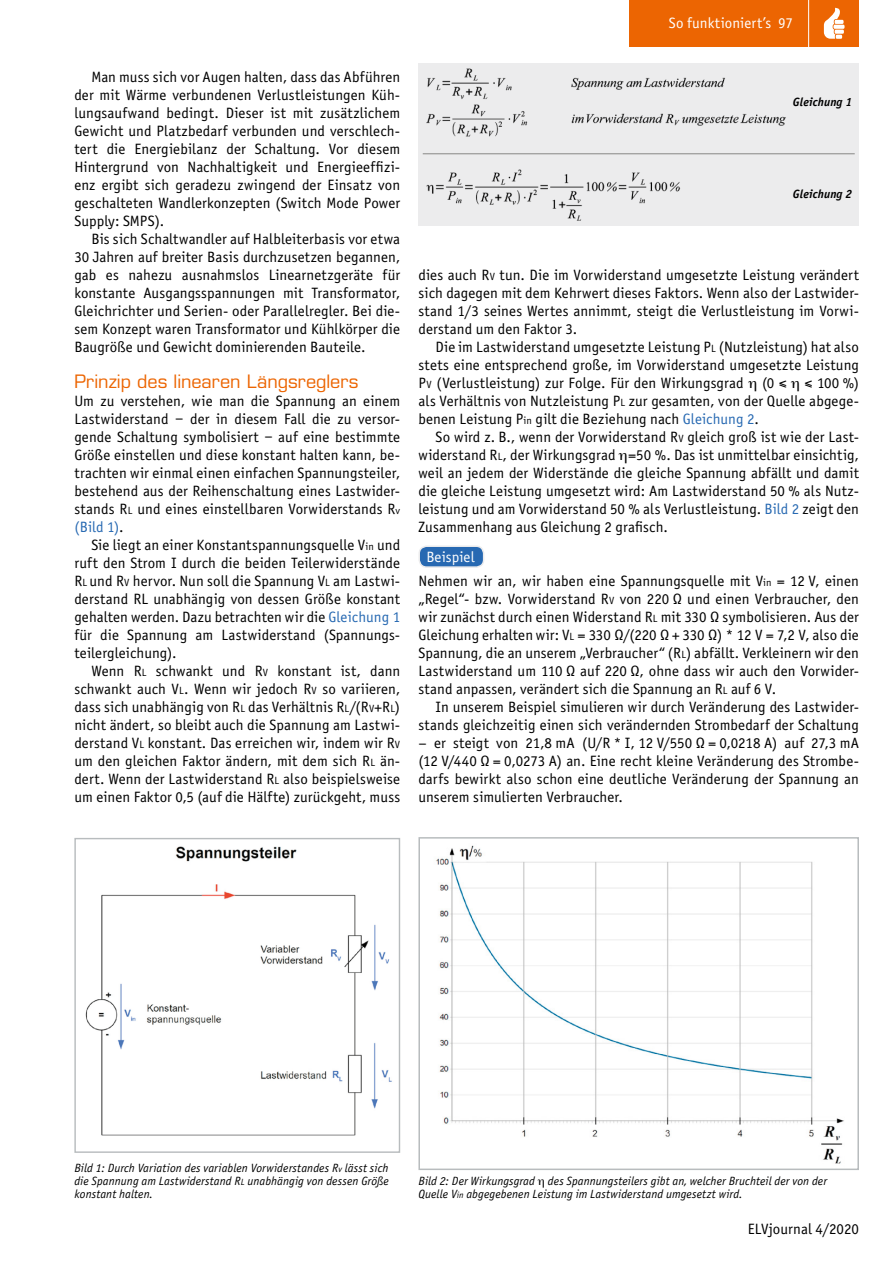
<style>
.page{position:relative;width:893px;height:1263px;background:#fff}
.page>*{position:absolute;margin:0;border:0;box-sizing:border-box;transform-origin:0 0}
.Subhead_5{font:18px "Eurostile LT Std";color:#ec6502}
.Fließtext_Neue_Zeile{font:15px/18px "Officina Sans Book ITC";color:#000;text-align:justify}
.Fließtext_Neuer_Absa{font:15px/18px "Officina Sans Book ITC";letter-spacing:.005em;color:#000;text-align:justify}
.Fließtext_Neuer_Absa-2{font:15px "Officina Sans Book ITC";letter-spacing:.005em;color:#fff}
.Bildunterschrift{font:italic 12px/12.8px "Officina Sans Book ITC";letter-spacing:.01em;color:#000;text-align:justify}
.Bildunterschrift-2{font:italic 12px "Officina Sans Bold ITC";letter-spacing:.005em;color:#000}
.s1{font-size:10.5px}
.s2{color:#2769b2}
.s3{font-size:9px}
</style>
<div class="page">
<div style="left:629px;top:0;width:230px;height:47px;background:#ec6502"></div>
<hr style="left:808px;top:0;width:1px;height:51px;background:#fff">
<svg style="left:824px;top:7px;width:20px;height:32px"></svg>
<div style="left:418px;top:64px;width:441px;height:162px;background:#ececed"></div>
<div style="left:419px;top:546px;width:65px;height:21px;background:#2769b2;border-radius:8px"></div>
<div style="left:418px;top:545px;width:66px;height:23px;border:2px solid #ececed;border-radius:8px"></div>
<img style="left:85px;top:846px;width:307px;height:290px">
<div style="left:74px;top:838px;width:326px;height:315px;border:1px solid #b8bcbe"></div>
<img style="left:436px;top:845px;width:408px;height:319px">
<div style="left:418px;top:837px;width:441px;height:333px;border:2px solid #b8bcbe"></div>
<img style="left:426px;top:169px;width:255px;height:52px">
<img style="left:426px;top:68px;width:360px;height:69px">
<hr style="left:423px;top:153px;width:432px;height:1px;background:#878786">
<p class="Fließtext_Neue_Zeile" style="left:74px;top:67px;width:327px;text-indent:17px">Man muss sich vor Augen halten, dass das Abführen der mit Wärme verbundenen Verlustleistungen Küh&shy;lungsaufwand bedingt. Dieser ist mit zusätzlichem Gewicht und Platzbedarf verbunden und verschlech&shy;tert die Energiebilanz der Schaltung. Vor diesem Hintergrund von Nachhaltigkeit und Energieeffizi&shy;enz ergibt sich geradezu zwingend der Einsatz von geschalteten Wandlerkonzepten (Switch Mode Power Supply: SMPS).</p>
<p class="Fließtext_Neue_Zeile" style="left:74px;top:229px;width:327px;text-indent:17px">Bis sich Schaltwandler auf Halbleiterbasis vor etwa 30 Jahren auf breiter Basis durchzusetzen begannen, gab es nahezu ausnahmslos Linearnetzgeräte für konstante Ausgangsspannungen mit Transformator, Gleichrichter und Serien- oder Parallelregler. Bei die&shy;sem Konzept waren Transformator und Kühlkörper die Baugröße und Gewicht dominierenden Bauteile.</p>
<p class="Subhead_5" style="left:74px;top:370px;width:286px">Prinzip des linearen Längsreglers</p>
<p class="Fließtext_Neuer_Absa" style="left:74px;top:391px;width:327px">Um zu verstehen, wie man die Spannung an einem Lastwiderstand ‒ der in diesem Fall die zu versor&shy;gende Schaltung symbolisiert ‒ auf eine bestimmte Größe einstellen und diese konstant halten kann, be&shy;trachten wir einmal einen einfachen Spannungsteiler, bestehend aus der Reihenschaltung eines Lastwider&shy;stands R<span class="s1">L</span> und eines einstellbaren Vorwiderstands R<span class="s1">v </span><span class="s2">(Bild 1)</span>.</p>
<p class="Fließtext_Neue_Zeile" style="left:74px;top:535px;width:327px;text-indent:17px">Sie liegt an einer Konstantspannungsquelle V<span class="s1">in</span> und ruft den Strom I durch die beiden Teilerwiderstände R<span class="s1">L</span> und R<span class="s1">V</span> hervor. Nun soll die Spannung V<span class="s1">L</span> am Lastwi&shy;derstand RL unabhängig von dessen Größe konstant gehalten werden. Dazu betrachten wir die <span class="s2">Gleichung 1 </span>für die Spannung am Lastwiderstand (Spannungs&shy;teilergleichung).</p>
<p class="Fließtext_Neue_Zeile" style="left:74px;top:661px;width:327px;text-indent:17px">Wenn R<span class="s1">L</span> schwankt und R<span class="s1">V</span> konstant ist, dann schwankt auch V<span class="s1">L</span>. Wenn wir jedoch R<span class="s1">V</span> so variieren, dass sich unabhängig von R<span class="s1">L</span> das Verhältnis R<span class="s1">L</span>/(R<span class="s1">V</span>+R<span class="s1">L</span>) nicht ändert, so bleibt auch die Spannung am Lastwi&shy;derstand V<span class="s1">L</span> konstant. Das erreichen wir, indem wir R<span class="s1">V </span>um den gleichen Faktor ändern, mit dem sich R<span class="s1">L</span> än&shy;dert. Wenn der Lastwiderstand R<span class="s1">L</span> also beispielsweise um einen Faktor 0,5 (auf die Hälfte) zurückgeht, muss</p>
<p class="Fließtext_Neuer_Absa-2" style="left:669px;top:13px;width:125px">So funktioniert’s 97</p>
<p class="Bildunterschrift-2" style="left:793px;top:94px;width:61px">Gleichung 1</p>
<p class="Bildunterschrift-2" style="left:793px;top:186px;width:61px">Gleichung 2</p>
<p class="Fließtext_Neue_Zeile" style="left:418px;top:265px;width:442px">dies auch R<span class="s1">V</span> tun. Die im Vorwiderstand umgesetzte Leistung verändert sich dagegen mit dem Kehrwert dieses Faktors. Wenn also der Lastwider&shy;stand 1/3 seines Wertes annimmt, steigt die Verlustleistung im Vorwi&shy;derstand um den Faktor 3.</p>
<p class="Fließtext_Neue_Zeile" style="left:418px;top:337px;width:442px;text-indent:17px">Die im Lastwiderstand umgesetzte Leistung P<span class="s1">L</span> (Nutzleistung) hat also stets eine entsprechend große, im Vorwiderstand umgesetzte Leistung P<span class="s1">V</span> (Verlustleistung) zur Folge. Für den Wirkungsgrad (0 ≤ ≤ 100 %) als Verhältnis von Nutzleistung P<span class="s1">L</span> zur gesamten, von der Quelle abgege&shy;benen Leistung P<span class="s1">in</span> gilt die Beziehung nach <span class="s2">Gleichung 2</span>.</p>
<p class="Fließtext_Neue_Zeile" style="left:418px;top:427px;width:442px;text-indent:17px">So wird z. B., wenn der Vorwiderstand R<span class="s1">V</span> gleich groß ist wie der Last&shy;widerstand R<span class="s1">L</span>, der Wirkungsgrad =50 %. Das ist unmittelbar einsichtig, weil an jedem der Widerstände die gleiche Spannung abfällt und damit die gleiche Leistung umgesetzt wird: Am Lastwiderstand 50 % als Nutz&shy;leistung und am Vorwiderstand 50 % als Verlustleistung. <span class="s2">Bild 2</span> zeigt den Zusammenhang aus Gleichung 2 grafisch.</p>
<p class="Fließtext_Neuer_Absa-2" style="left:426px;top:547px;width:50px">Beispiel</p>
<p class="Fließtext_Neuer_Absa" style="left:418px;top:571px;width:442px">Nehmen wir an, wir haben eine Spannungsquelle mit V<span class="s1">in</span> = 12 V, einen „Regel“- bzw. Vorwiderstand R<span class="s1">V</span> von 220 Ω und einen Verbraucher, den wir zunächst durch einen Widerstand R<span class="s1">L</span> mit 330 Ω symbolisieren. Aus der Gleichung erhalten wir: V<span class="s1">L</span> = 330 Ω/(220 Ω + 330 Ω) * 12 V = 7,2 V, also die Spannung, die an unserem „Verbraucher“ (R<span class="s1">L</span>) abfällt. Verkleinern wir den Lastwiderstand um 110 Ω auf 220 Ω, ohne dass wir auch den Vorwider&shy;stand anpassen, verändert sich die Spannung an R<span class="s1">L</span> auf 6 V.</p>
<p class="Fließtext_Neue_Zeile" style="left:418px;top:697px;width:442px;text-align:right">In unserem Beispiel simulieren wir durch Veränderung des Lastwider&shy;stands gleichzeitig einen sich verändernden Strombedarf der Schaltung</p>
<p class="Fließtext_Neue_Zeile" style="left:418px;top:733px;width:442px">– er steigt von 21,8 mA (U/R * I, 12 V/550 Ω = 0,0218 A) auf 27,3 mA (12 V/440 Ω = 0,0273 A) an. Eine recht kleine Veränderung des Strombe&shy;darfs bewirkt also schon eine deutliche Veränderung der Spannung an unserem simulierten Verbraucher.</p>
<p class="Bildunterschrift" style="left:74px;top:1162px;width:316px">Bild 1: Durch Variation des variablen Vorwiderstandes R<span class="s3">v</span> lässt sich die Spannung am Lastwiderstand R<span class="s3">L</span> unabhängig von dessen Größe konstant halten.</p>
<p class="Bildunterschrift" style="left:418px;top:1174px;width:410px">Bild 2: Der Wirkungsgrad des Spannungsteilers gibt an, welcher Bruchteil der von der<br>Quelle V<span class="s3">in</span> abgegebenen Leistung im Lastwiderstand umgesetzt wird.</p>
<p class="Fließtext_Neuer_Absa" style="left:748px;top:1219px;width:113px">ELVjournal 4/2020</p>
</div>
